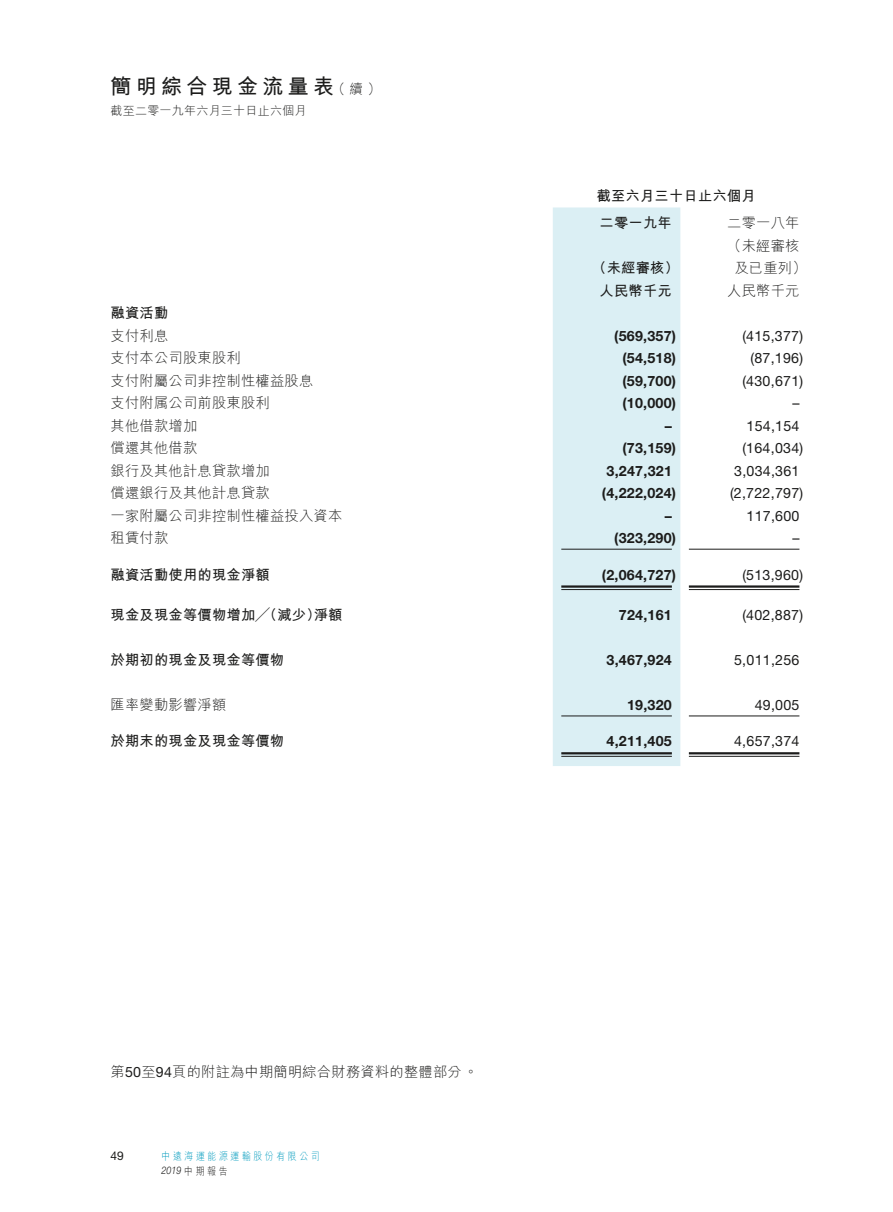
<style>
.page{position:relative;width:893px;height:1212px;background:#fff}
.page>*{position:absolute;margin:0;border:0;box-sizing:border-box;transform-origin:0 0}
.t1{font:700 21px "M Hei HK";letter-spacing:.205em;color:#1c1c1b}
.t2{font:300 14.25px/22.5px "M Hei HK";letter-spacing:.015em;color:#1c1c1b;text-align:center}
.t3{font:700 14.25px "Helvetica Neue LT Std";letter-spacing:.015em;color:#1c1c1b}
.t4{font:14.25px "Helvetica Neue LT Std";letter-spacing:.015em;color:#1c1c1b}
.t5{font:700 14.25px "M Hei HK";letter-spacing:.015em;color:#1c1c1b}
.t6{font:300 13.5px "M Hei HK";color:#1c1c1b}
.t7{font:300 12px "M Hei HK";letter-spacing:.02em;color:#1c1c1b}
.t8{font:12px "Helvetica Neue LT Std";color:#1c1c1b}
.t9{font:300 10.5px "M Hei HK";letter-spacing:.285em;color:#009bbe;scale:.85 1}
.t10{font:italic 300 10.5px "Helvetica Neue LT Std";color:#1c1c1b;scale:.85 1}
.s1{font-family:"Helvetica Neue LT Std";font-weight:400}
.s2{font-family:"M Hei HK";font-style:normal}
</style>
<div class="page">
<div style="left:553px;top:207px;width:127px;height:559px;background:#dbeff4"></div>
<hr style="left:561px;top:549px;width:111px;height:1px;background:#1c1c1b">
<hr style="left:689px;top:549px;width:110px;height:1px;background:#1c1c1b">
<hr style="left:561px;top:585px;width:111px;height:3px;background:#1c1c1b">
<hr style="left:561px;top:589px;width:111px;height:1px;background:#1c1c1b">
<hr style="left:689px;top:585px;width:110px;height:3px;background:#1c1c1b">
<hr style="left:689px;top:589px;width:110px;height:1px;background:#1c1c1b">
<hr style="left:561px;top:715px;width:111px;height:1px;background:#1c1c1b">
<hr style="left:689px;top:715px;width:110px;height:1px;background:#1c1c1b">
<hr style="left:561px;top:752px;width:111px;height:2px;background:#1c1c1b">
<hr style="left:561px;top:756px;width:111px;height:1px;background:#1c1c1b">
<hr style="left:689px;top:752px;width:110px;height:2px;background:#1c1c1b">
<hr style="left:689px;top:756px;width:110px;height:1px;background:#1c1c1b">
<h1 class="t1" style="left:111px;top:71px;width:225px">簡明綜合現金流量表</h1>
<p class="t7" style="left:111px;top:102px;width:197px">截至二零一九年六月三十日止六個月</p>
<p class="t6" style="left:332px;top:79px;width:51px">（續 (</p>
<p class="t5" style="left:596px;top:186px;width:161px">截至六月三十日止六個月</p>
<p class="t2" style="left:727px;top:211px;width:74px">二零一八年</p>
<p class="t5" style="left:600px;top:213px;width:74px">二零一九年</p>
<p class="t5" style="left:592px;top:258px;width:88px">（未經審核(</p>
<p class="t2" style="left:727px;top:234px;width:81px">（未經審核及已重列(人民幣千元</p>
<p class="t5" style="left:600px;top:280px;width:74px">人民幣千元</p>
<p class="t5" style="left:111px;top:303px;width:59px">融資活動</p>
<p class="t2" style="left:111px;top:324px;width:59px">支付利息</p>
<p class="t3" style="left:614px;top:327px;width:63px">)569,357(</p>
<p class="t4" style="left:742px;top:327px;width:62px">)415,377(</p>
<p class="t2" style="left:111px;top:346px;width:132px">支付本公司股東股利</p>
<p class="t3" style="left:622px;top:349px;width:55px">)54,518(</p>
<p class="t4" style="left:750px;top:350px;width:54px">)87,196(</p>
<p class="t2" style="left:111px;top:369px;width:204px">支付附屬公司非控制性權益股息</p>
<p class="t3" style="left:622px;top:372px;width:55px">)59,700(</p>
<p class="t4" style="left:742px;top:372px;width:62px">)430,671(</p>
<p class="t2" style="left:111px;top:391px;width:161px">支付附属公司前股東股利</p>
<p class="t3" style="left:622px;top:394px;width:55px">)10,000(</p>
<p class="t4" style="left:792px;top:395px;width:9px">–</p>
<p class="t2" style="left:111px;top:414px;width:88px">其他借款增加</p>
<p class="t3" style="left:665px;top:417px;width:9px">–</p>
<p class="t4" style="left:746px;top:417px;width:54px">154,154</p>
<p class="t2" style="left:111px;top:436px;width:88px">償還其他借款</p>
<p class="t3" style="left:622px;top:439px;width:55px">)73,159(</p>
<p class="t4" style="left:742px;top:440px;width:62px">)164,034(</p>
<p class="t2" style="left:111px;top:459px;width:161px">銀行及其他計息貸款增加</p>
<p class="t3" style="left:607px;top:462px;width:67px">3,247,321</p>
<p class="t4" style="left:734px;top:462px;width:67px">3,034,361</p>
<p class="t2" style="left:111px;top:481px;width:161px">償還銀行及其他計息貸款</p>
<p class="t3" style="left:602px;top:484px;width:76px">)4,222,024(</p>
<p class="t4" style="left:730px;top:485px;width:75px">)2,722,797(</p>
<p class="t2" style="left:111px;top:504px;width:233px">一家附屬公司非控制性權益投入資本</p>
<p class="t3" style="left:665px;top:507px;width:9px">–</p>
<p class="t4" style="left:746px;top:507px;width:54px">117,600</p>
<p class="t2" style="left:111px;top:526px;width:59px">租賃付款</p>
<p class="t3" style="left:614px;top:529px;width:63px">)323,290(</p>
<p class="t4" style="left:792px;top:530px;width:9px">–</p>
<p class="t5" style="left:111px;top:564px;width:161px">融資活動使用的現金淨額</p>
<p class="t3" style="left:602px;top:566px;width:76px">)2,064,727(</p>
<p class="t4" style="left:742px;top:566px;width:62px">)513,960(</p>
<p class="t5" style="left:111px;top:604px;width:212px">現金及現金等價物增加╱（減少）</p>
<p class="t5" style="left:314px;top:604px;width:30px">淨額</p>
<p class="t3" style="left:619px;top:606px;width:54px">724,161</p>
<p class="t4" style="left:742px;top:606px;width:62px">)402,887(</p>
<p class="t5" style="left:111px;top:649px;width:175px">於期初的現金及現金等價物</p>
<p class="t3" style="left:607px;top:651px;width:67px">3,467,924</p>
<p class="t4" style="left:734px;top:651px;width:67px">5,011,256</p>
<p class="t2" style="left:111px;top:693px;width:117px">匯率變動影響淨額</p>
<p class="t3" style="left:627px;top:696px;width:46px">19,320</p>
<p class="t4" style="left:755px;top:696px;width:46px">49,005</p>
<p class="t5" style="left:111px;top:731px;width:175px">於期末的現金及現金等價物</p>
<p class="t3" style="left:607px;top:732px;width:67px">4,211,405</p>
<p class="t4" style="left:734px;top:733px;width:67px">4,657,374</p>
<p class="t2" style="left:111px;top:1060px;width:369px">第<span class="s1">50</span>至<span class="s1">94</span>頁的附註為中期簡明綜合財務資料的整體部分。</p>
<p class="t8" style="left:111px;top:1149px;width:15px">49</p>
<p class="t9" style="left:162px;top:1149px;width:188px">中遠海運能源運輸股份有限公司</p>
<p class="t10" style="left:162px;top:1164px;width:79px">2019<span class="s2">中期報告</span></p>
</div>
